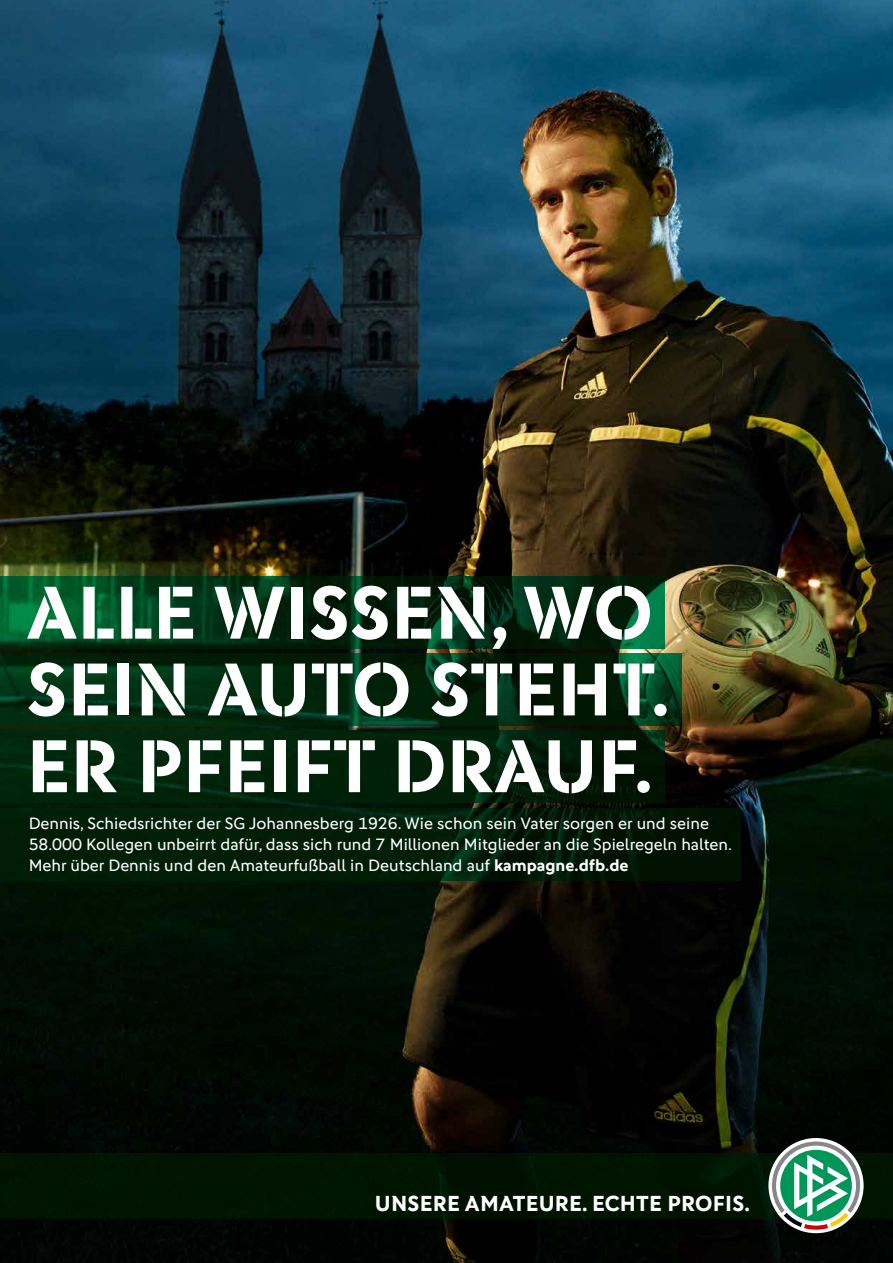
<style>
.page{position:relative;width:893px;height:1263px;background:#fff}
.page>*{position:absolute;margin:0;border:0;box-sizing:border-box;transform-origin:0 0}
.t1{font:75.15px/76.8px "DFB Stencil Web";color:#fff}
.t2{font:700 22.05px "DFB Sans Ofc";letter-spacing:.01em;color:#fff}
.t3{font:16.5px/21px "DFB Sans";color:#fff}
.s1{font-weight:700}
</style>
<div class="page">
<img style="left:0;top:0;width:893px;height:1263px">
<div style="left:0;top:1153px;width:893px;height:66px;background:#001500"></div>
<svg style="left:768px;top:1138px;width:96px;height:95px"></svg>
<svg style="left:772px;top:1141px;width:88px;height:89px"></svg>
<img style="left:0;top:577px;width:664px;height:71px">
<img style="left:0;top:653px;width:681px;height:72px">
<img style="left:0;top:730px;width:664px;height:72px">
<img style="left:0;top:808px;width:741px;height:72px">
<h1 class="t1" style="left:27px;top:573px;width:645px">ALLE WISSEN, WO<br>SEIN AUTO STEHT.<br>ER PFEIFT DRAUF.</h1>
<p class="t3" style="left:29px;top:812px;width:705px">Dennis, Schiedsrichter der SG Johannesberg 1926. Wie schon sein Vater sorgen er und seine<br>58.000 Kollegen unbeirrt dafür, dass sich rund 7 Millionen Mitglieder an die Spielregeln halten.<br>Mehr über Dennis und den Amateurfußball in Deutschland auf <span class="s1">kampagne.dfb.de</span></p>
<h2 class="t2" style="left:375px;top:1191px;width:377px">UNSERE AMATEURE. ECHTE PROFIS.</h2>
</div>
